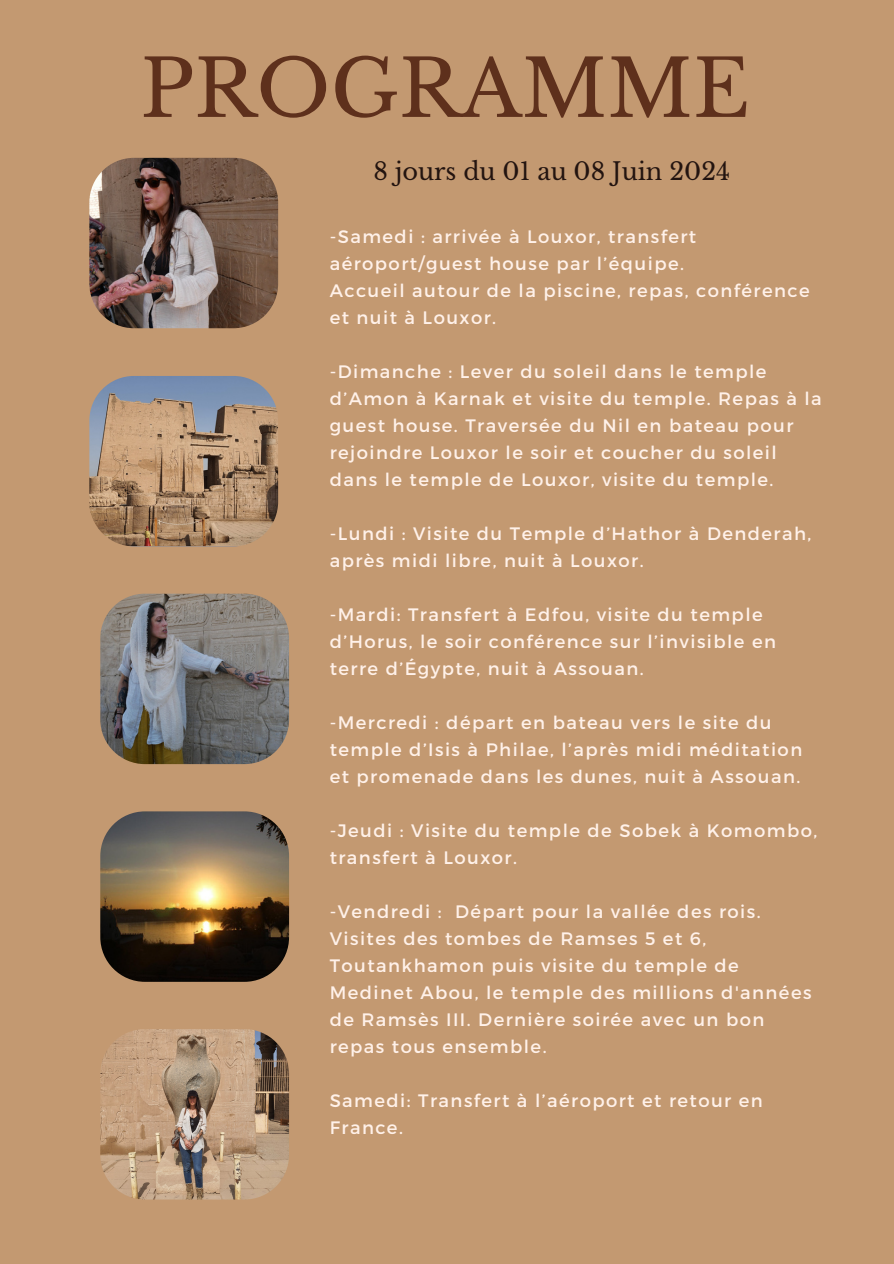
<style>
.page{position:relative;width:894px;height:1264px;background:#fff}
.page>*{position:absolute;margin:0;border:0;box-sizing:border-box;transform-origin:0 0}
.t1{font:78.6px "Libre Baskerville";color:#5e301c}
.t2{font:24px "Libre Baskerville";color:#231410}
.t3{font:18px/27px "Montserrat";letter-spacing:.08em;color:#fff1e9}
</style>
<div class="page">
<div style="left:0;top:0;width:893px;height:1263px;background:#c39971"></div>
<img style="left:89px;top:158px;width:189px;height:170px">
<img style="left:89px;top:376px;width:189px;height:170px">
<img style="left:100px;top:593px;width:189px;height:171px">
<img style="left:100px;top:811px;width:189px;height:170px">
<img style="left:100px;top:1029px;width:189px;height:170px">
<p class="t1" style="left:140px;top:41px;width:611px">PROGRAMME</p>
<p class="t2" style="left:373px;top:157px;width:358px">8 jours du 01 au 08 Juin 2024</p>
<p class="t3" style="left:329px;top:222px;width:368px">-Samedi : arrivée à Louxor, transfert aéroport/guest house par l’équipe.</p>
<p class="t3" style="left:329px;top:276px;width:481px">Accueil autour de la piscine, repas, conférence et nuit à Louxor.</p>
<p class="t3" style="left:329px;top:357px;width:493px">-Dimanche : Lever du soleil dans le temple d’Amon à Karnak et visite du temple. Repas à la guest house. Traversée du Nil en bateau pour rejoindre Louxor le soir et coucher du soleil dans le temple de Louxor, visite du temple.</p>
<p class="t3" style="left:329px;top:519px;width:483px">-Lundi : Visite du Temple d’Hathor à Denderah, après midi libre, nuit à Louxor.</p>
<p class="t3" style="left:329px;top:600px;width:447px">-Mardi: Transfert à Edfou, visite du temple d’Horus, le soir conférence sur l’invisible en terre d’Égypte, nuit à Assouan.</p>
<p class="t3" style="left:329px;top:708px;width:474px">-Mercredi : départ en bateau vers le site du temple d’Isis à Philae, l’après midi méditation et promenade dans les dunes, nuit à Assouan.</p>
<p class="t3" style="left:329px;top:816px;width:489px">-Jeudi : Visite du temple de Sobek à Komombo, transfert à Louxor.</p>
<p class="t3" style="left:329px;top:897px;width:483px">-Vendredi : Départ pour la vallée des rois.<br>Visites des tombes de Ramses 5 et 6, Toutankhamon puis visite du temple de Medinet Abou, le temple des millions d'années de Ramsès III. Dernière soirée avec un bon repas tous ensemble.</p>
<p class="t3" style="left:329px;top:1086px;width:434px">Samedi: Transfert à l’aéroport et retour en<br>France.</p>
</div>
